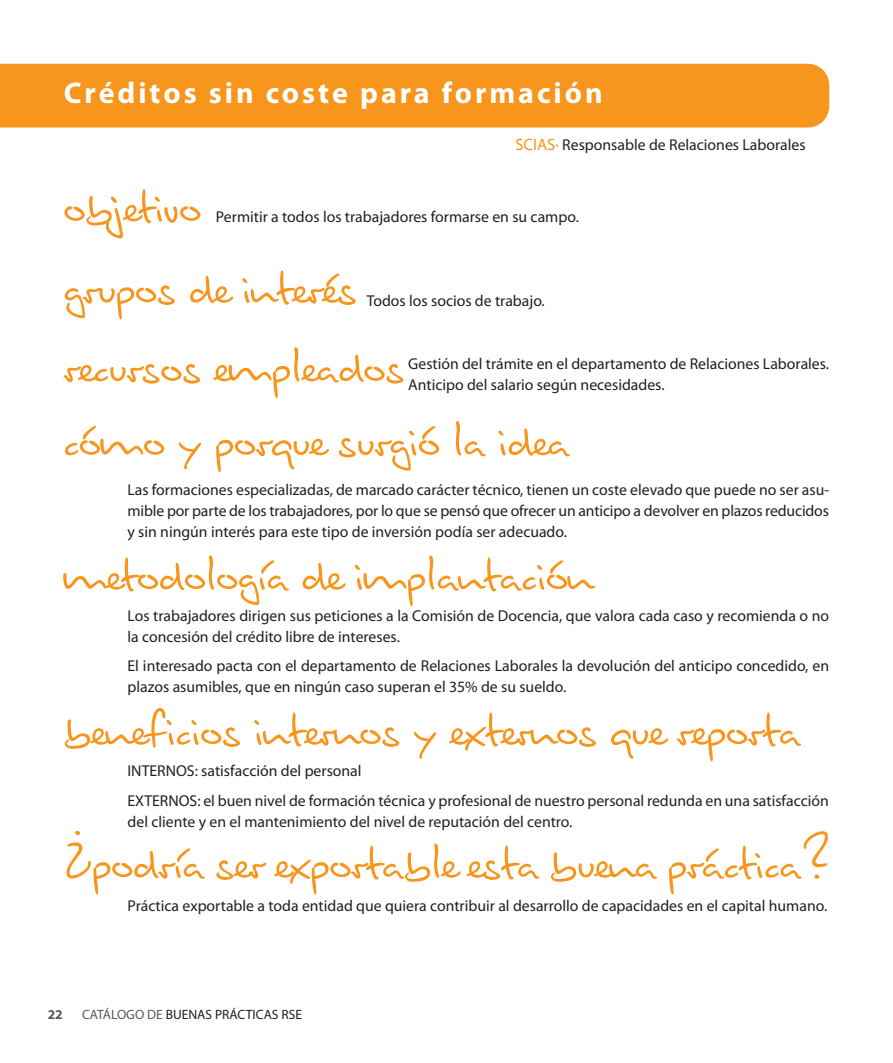
<style>
.page{position:relative;width:893px;height:1063px;background:#fff}
.page>*{position:absolute;margin:0;border:0;box-sizing:border-box;transform-origin:0 0}
.t1{font:54px/79.9px "Brouet Handwriting";color:#f7951d}
.t2{font:700 30px "Myriad Pro";letter-spacing:.1em;color:#fff}
.t3{font:15.75px/21px "Myriad Pro";color:#231f20}
.t4{font:13.5px "Myriad Pro";color:#231f20}
.t5{font:700 13.5px "Myriad Pro";color:#57585a}
.s1{font-size:16.5px;color:#f7951d}
.s2{color:#57585a}
</style>
<div class="page">
<div style="left:0;top:64px;width:829px;height:64px;background:#f7951d"></div>
<h2 class="t2" style="left:64px;top:82px;width:540px">Créditos sin coste para formación</h2>
<p class="t3" style="left:515px;top:135px;width:292px"><span class="s1">SCIAS·</span> Responsable de Relaciones Laborales</p>
<h1 class="t1" style="left:64px;top:164px;width:342px">objetivo<br>grupos de interés recursos empleados</h1>
<h1 class="t1" style="left:64px;top:398px;width:507px">cómo y porque surgió la idea</h1>
<p class="t3" style="left:216px;top:207px;width:364px">Permitir a todos los trabajadores formarse en su campo.</p>
<p class="t3" style="left:367px;top:291px;width:180px">Todos los socios de trabajo.</p>
<p class="t3" style="left:408px;top:354px;width:422px">Gestión del trámite en el departamento de Relaciones Laborales.<br>Anticipo del salario según necesidades.</p>
<p class="t3" style="left:128px;top:480px;width:703px;text-align:justify">Las formaciones especializadas, de marcado carácter técnico, tienen un coste elevado que puede no ser asu&shy;mible por parte de los trabajadores, por lo que se pensó que ofrecer un anticipo a devolver en plazos reducidos y sin ningún interés para este tipo de inversión podía ser adecuado.</p>
<h1 class="t1" style="left:64px;top:532px;width:531px">metodología de implantación</h1>
<p class="t3" style="left:128px;top:606px;width:703px">Los trabajadores dirigen sus peticiones a la Comisión de Docencia, que valora cada caso y recomienda o no la concesión del crédito libre de intereses.</p>
<p class="t3" style="left:128px;top:657px;width:703px">El interesado pacta con el departamento de Relaciones Laborales la devolución del anticipo concedido, en plazos asumibles, que en ningún caso superan el 35% de su sueldo.</p>
<h1 class="t1" style="left:64px;top:687px;width:738px">beneficios internos y externos que reporta</h1>
<p class="t3" style="left:128px;top:758px;width:703px;line-height:29.5px">INTERNOS: satisfacción del personal<br>EXTERNOS: el buen nivel de formación técnica y profesional de nuestro personal redunda en una satisfacción</p>
<p class="t3" style="left:128px;top:812px;width:446px">del cliente y en el mantenimiento del nivel de reputación del centro.</p>
<h1 class="t1" style="left:64px;top:820px;width:767px">¿podría ser exportable esta buena práctica?</h1>
<p class="t3" style="left:128px;top:896px;width:701px">Práctica exportable a toda entidad que quiera contribuir al desarrollo de capacidades en el capital humano.</p>
<p class="t5" style="left:48px;top:1009px;width:16px">22</p>
<p class="t4" style="left:82px;top:1010px;width:221px"><span class="s2">CATÁLOGO DE</span> BUENAS PRÁCTICAS RSE</p>
</div>
